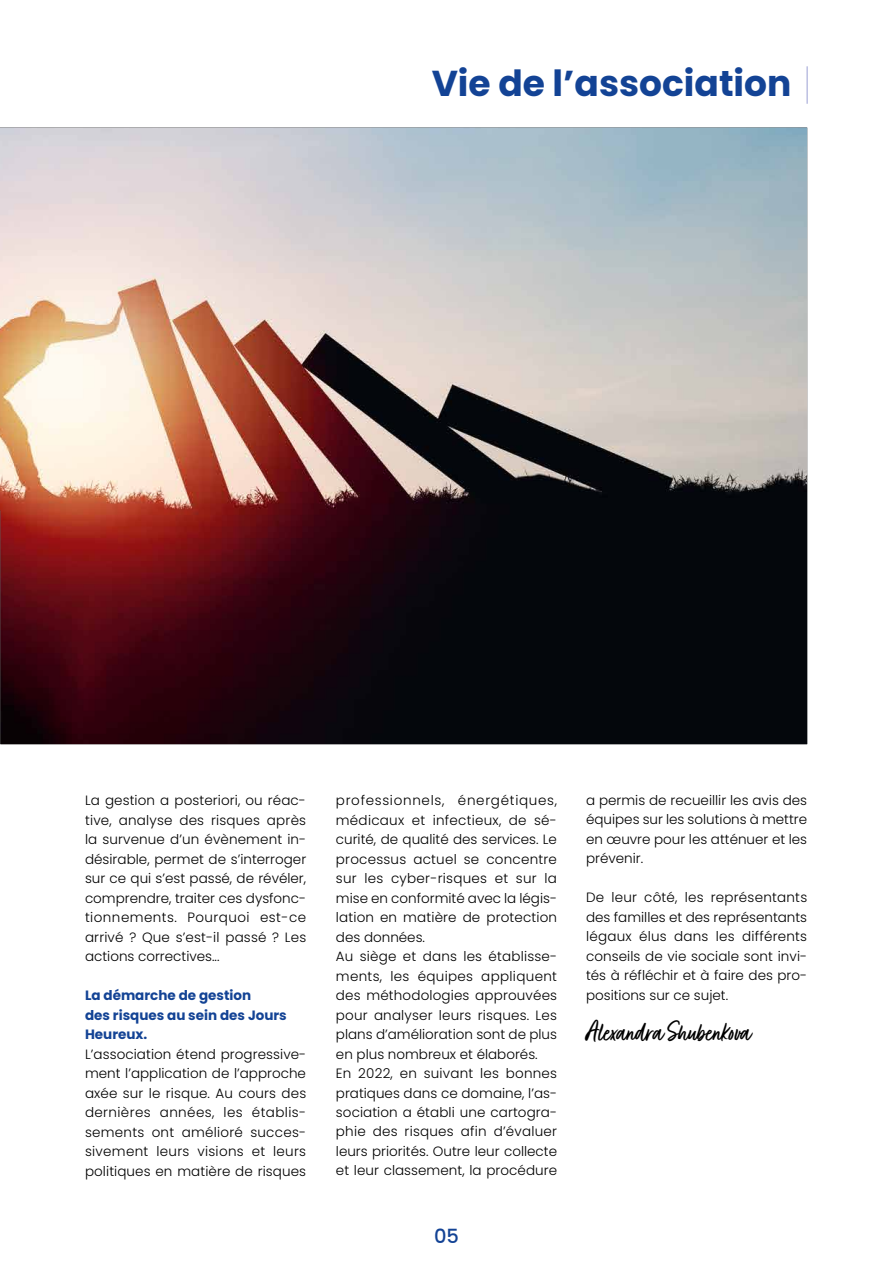
<style>
.page{position:relative;width:893px;height:1263px;background:#fff}
.page>*{position:absolute;margin:0;border:0;box-sizing:border-box;transform-origin:0 0}
.t1{font:700 36px "Poppins";color:#134395}
.t2{font:31.5px "Fave Script Pro";letter-spacing:-.01em;color:#000}
.t3{font:500 19.5px "Poppins";color:#134395}
.t4{font:300 13.5px/19.5px "Poppins";letter-spacing:.005em;color:#000;text-align:justify}
.t5{font:700 13.5px/19.5px "Poppins";color:#134395}
</style>
<div class="page">
<hr style="left:806px;top:66px;width:2px;height:38px;background:#bcbfe2">
<img style="left:0;top:128px;width:807px;height:616px">
<h1 class="t1" style="left:432px;top:62px;width:361px">Vie de l’association</h1>
<p class="t4" style="left:85px;top:791px;width:223px">La gestion a posteriori, ou réac&shy;tive, analyse des risques après la survenue d’un évènement in&shy;désirable, permet de s’interroger sur ce qui s’est passé, de révéler, comprendre, traiter ces dysfonc&shy;tionnements. Pourquoi est-ce arrivé ? Que s’est-il passé ? Les actions correctives...</p>
<p class="t5" style="left:85px;top:986px;width:203px">La démarche de gestion<br>des risques au sein des Jours<br>Heureux.</p>
<p class="t4" style="left:85px;top:1044px;width:223px">L’association étend progressive&shy;ment l’application de l’approche axée sur le risque. Au cours des dernières années, les établis&shy;sements ont amélioré succes&shy;sivement leurs visions et leurs politiques en matière de risques</p>
<p class="t4" style="left:336px;top:791px;width:223px;text-align:left">professionnels, énergétiques, médicaux et infectieux, de sé&shy;curité, de qualité des services. Le processus actuel se concentre sur les cyber-risques et sur la mise en conformité avec la légis&shy;lation en matière de protection des données.<br>Au siège et dans les établisse&shy;ments, les équipes appliquent des méthodologies approuvées pour analyser leurs risques. Les plans d’amélioration sont de plus en plus nombreux et élaborés.<br>En 2022, en suivant les bonnes pratiques dans ce domaine, l’as&shy;sociation a établi une cartogra&shy;phie des risques afin d’évaluer leurs priorités. Outre leur collecte et leur classement, la procédure</p>
<p class="t4" style="left:586px;top:790px;width:223px">a permis de recueillir les avis des équipes sur les solutions à mettre en œuvre pour les atténuer et les prévenir.</p>
<p class="t4" style="left:586px;top:888px;width:223px">De leur côté, les représentants des familles et des représentants légaux élus dans les différents conseils de vie sociale sont invi&shy;tés à réfléchir et à faire des pro&shy;positions sur ce sujet.</p>
<h2 class="t2" style="left:586px;top:1014px;width:167px">Alexandra Shubenkova</h2>
<h3 class="t3" style="left:434px;top:1225px;width:26px">05</h3>
</div>
